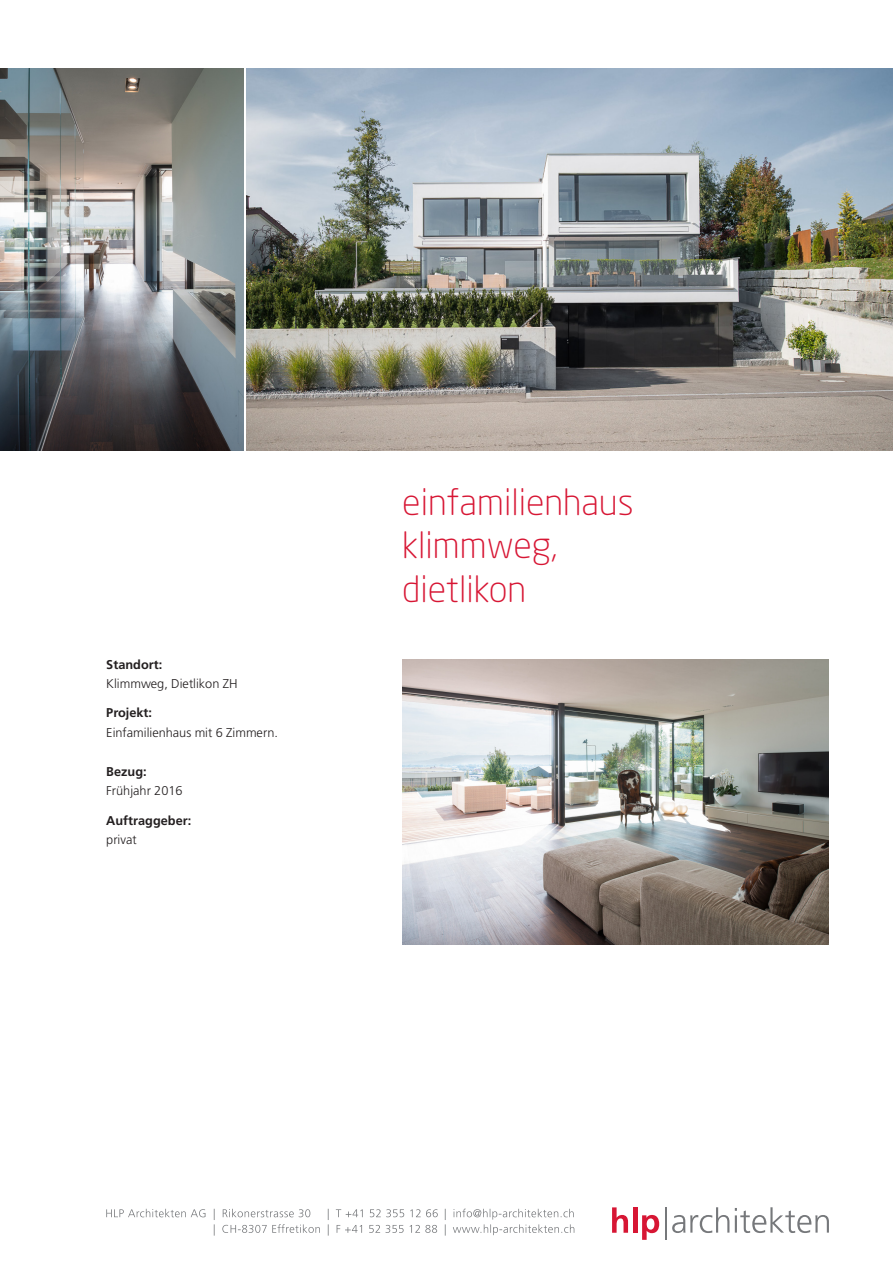
<style>
.page{position:relative;width:893px;height:1263px;background:#fff}
.page>*{position:absolute;margin:0;border:0;box-sizing:border-box;transform-origin:0 0}
.t1{font:300 36px/43.2px "Neo Sans Std";color:#d71634}
.t2{font:300 12.75px "Frutiger LT Std";color:#231f20}
.t3{font:700 12.75px "Frutiger LT Std";color:#231f20}
</style>
<div class="page">
<svg style="left:672px;top:1207px;width:57px;height:26px"></svg>
<svg style="left:735px;top:1207px;width:94px;height:26px"></svg>
<svg style="left:612px;top:1207px;width:16px;height:26px"></svg>
<hr style="left:633px;top:1207px;width:4px;height:26px;background:#d71634">
<svg style="left:642px;top:1215px;width:17px;height:25px"></svg>
<hr style="left:665px;top:1207px;width:1px;height:33px;background:#76787b">
<svg style="left:214px;top:1208px;width:360px;height:27px"></svg>
<svg style="left:106px;top:1209px;width:99px;height:8px"></svg>
<img style="left:247px;top:68px;width:646px;height:383px">
<img style="left:0;top:68px;width:243px;height:382px">
<img style="left:402px;top:659px;width:427px;height:285px">
<p class="t3" style="left:106px;top:657px;width:57px">Standort:</p>
<p class="t2" style="left:106px;top:676px;width:133px">Klimmweg, Dietlikon ZH</p>
<p class="t3" style="left:106px;top:705px;width:47px">Projekt:</p>
<p class="t2" style="left:106px;top:725px;width:173px">Einfamilienhaus mit 6 Zimmern.</p>
<p class="t3" style="left:106px;top:764px;width:42px">Bezug:</p>
<p class="t2" style="left:106px;top:784px;width:78px">Frühjahr 2016</p>
<p class="t3" style="left:106px;top:813px;width:87px">Auftraggeber:</p>
<p class="t2" style="left:106px;top:832px;width:32px">privat</p>
<h1 class="t1" style="left:402px;top:480px;width:233px">einfamilienhaus klimmweg, dietlikon</h1>
</div>
